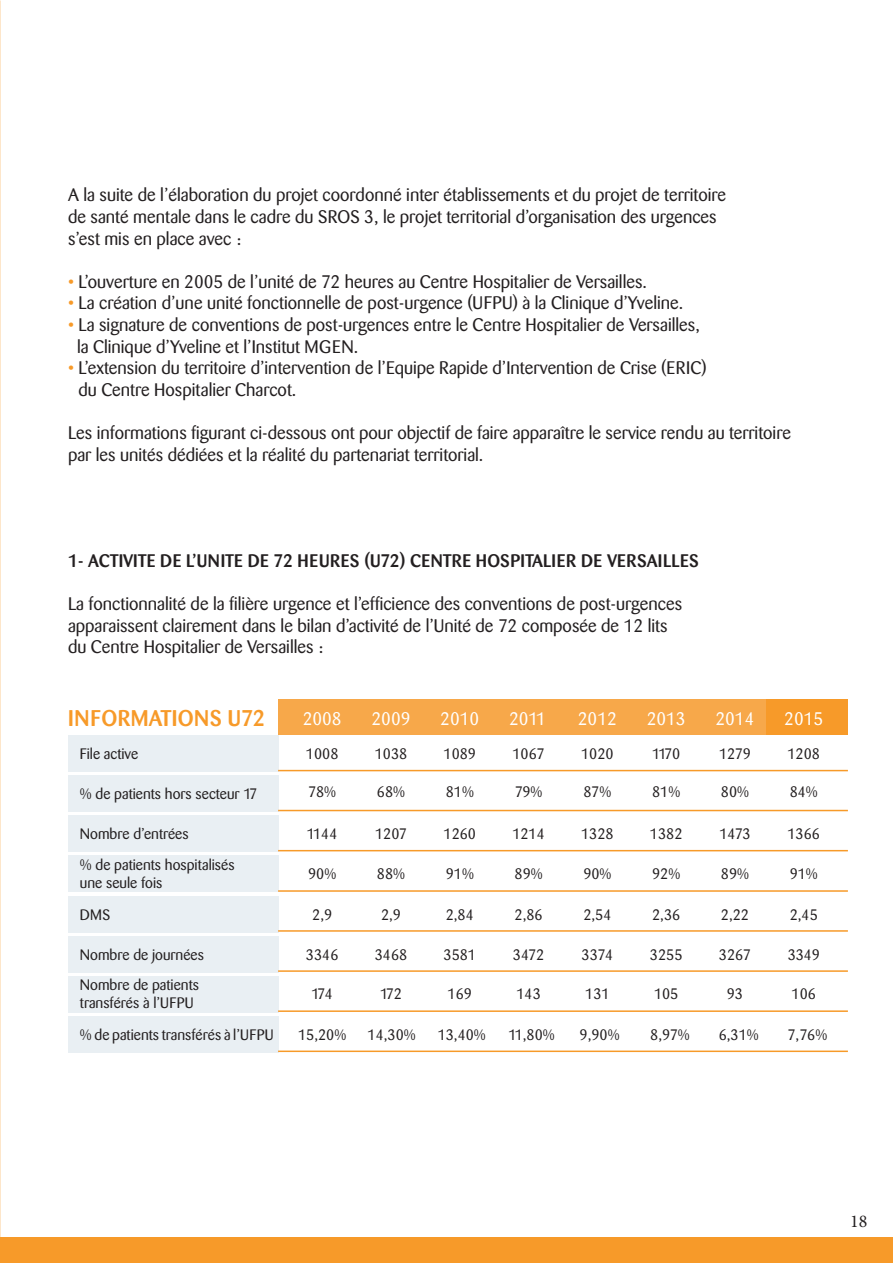
<style>
.page{position:relative;width:893px;height:1263px;background:#fff}
.page>*{position:absolute;margin:0;border:0;box-sizing:border-box;transform-origin:0 0}
.t1{font:500 22.5px "Barmeno";letter-spacing:.02em;color:#f79a29}
.t2{font:18px/21.6px "Barmeno";color:#231f20}
.t3{font:500 18px "Barmeno";letter-spacing:.02em;color:#231f20}
.t4{font:18px "Barmeno";color:#fff}
.t5{font:18px "Minion Pro";color:#231f20}
.t6{font:15px "Barmeno";color:#231f20}
.s1{color:#f79a29}
</style>
<div class="page">
<div style="left:0;top:1237px;width:893px;height:26px;background:#f79a29"></div>
<div style="left:278px;top:699px;width:570px;height:36px;background:#f7a84a"></div>
<div style="left:68px;top:735px;width:210px;height:37px;background:#e9eff3"></div>
<div style="left:68px;top:775px;width:210px;height:37px;background:#e9eff3"></div>
<div style="left:68px;top:815px;width:210px;height:37px;background:#e9eff3"></div>
<div style="left:68px;top:856px;width:210px;height:36px;background:#e9eff3"></div>
<div style="left:68px;top:896px;width:210px;height:36px;background:#e9eff3"></div>
<div style="left:766px;top:699px;width:82px;height:36px;background:#f79a29"></div>
<div style="left:68px;top:936px;width:210px;height:36px;background:#e9eff3"></div>
<div style="left:68px;top:976px;width:210px;height:36px;background:#e9eff3"></div>
<div style="left:68px;top:1016px;width:210px;height:37px;background:#e9eff3"></div>
<hr style="left:278px;top:770px;width:570px;height:1px;background:#f79a29">
<hr style="left:278px;top:890px;width:570px;height:2px;background:#f79a29">
<hr style="left:278px;top:810px;width:570px;height:1px;background:#f79a29">
<hr style="left:278px;top:930px;width:570px;height:2px;background:#f79a29">
<hr style="left:278px;top:1010px;width:570px;height:2px;background:#f79a29">
<hr style="left:278px;top:850px;width:570px;height:1px;background:#f79a29">
<hr style="left:278px;top:970px;width:570px;height:2px;background:#f79a29">
<hr style="left:278px;top:1050px;width:570px;height:2px;background:#f79a29">
<p class="t2" style="left:68px;top:184px;width:660px">A la suite de l’élaboration du projet coordonné inter établissements et du projet de territoire</p>
<p class="t2" style="left:68px;top:206px;width:650px">de santé mentale dans le cadre du SROS 3, le projet territorial d’organisation des urgences</p>
<p class="t2" style="left:68px;top:228px;width:175px">s’est mis en place avec :</p>
<p class="t2" style="left:68px;top:271px;width:580px"><span class="s1">•</span> L’ouverture en 2005 de l’unité de 72 heures au Centre Hospitalier de Versailles.</p>
<p class="t2" style="left:68px;top:292px;width:617px"><span class="s1">•</span> La création d’une unité fonctionnelle de post-urgence (UFPU) à la Clinique d’Yveline.</p>
<p class="t2" style="left:68px;top:314px;width:633px"><span class="s1">•</span> La signature de conventions de post-urgences entre le Centre Hospitalier de Versailles,</p>
<p class="t2" style="left:77px;top:336px;width:283px">la Clinique d’Yveline et l’Institut MGEN.</p>
<p class="t2" style="left:68px;top:357px;width:640px"><span class="s1">•</span> L’extension du territoire d’intervention de l’Equipe Rapide d’Intervention de Crise (ERIC)</p>
<p class="t2" style="left:79px;top:379px;width:219px">du Centre Hospitalier Charcot.</p>
<p class="t2" style="left:68px;top:422px;width:724px">Les informations figurant ci-dessous ont pour objectif de faire apparaître le service rendu au territoire par les unités dédiées et la réalité du partenariat territorial.</p>
<p class="t3" style="left:68px;top:550px;width:632px">1- ACTIVITE DE L’UNITE DE 72 HEURES (U72) CENTRE HOSPITALIER DE VERSAILLES</p>
<p class="t2" style="left:68px;top:593px;width:616px">La fonctionnalité de la filière urgence et l’efficience des conventions de post-urgences</p>
<p class="t2" style="left:68px;top:615px;width:601px">apparaissent clairement dans le bilan d’activité de l’Unité de 72 composée de 12 lits</p>
<p class="t2" style="left:68px;top:636px;width:257px">du Centre Hospitalier de Versailles :</p>
<p class="t1" style="left:68px;top:705px;width:198px">INFORMATIONS U72</p>
<p class="t6" style="left:80px;top:745px;width:60px">File active</p>
<p class="t6" style="left:80px;top:785px;width:179px">% de patients hors secteur 17</p>
<p class="t6" style="left:80px;top:825px;width:110px">Nombre d’entrées</p>
<p class="t6" style="left:80px;top:856px;width:156px">% de patients hospitalisés</p>
<p class="t6" style="left:80px;top:874px;width:84px">une seule fois</p>
<p class="t6" style="left:80px;top:906px;width:32px">DMS</p>
<p class="t6" style="left:80px;top:946px;width:126px">Nombre de journées</p>
<p class="t6" style="left:80px;top:976px;width:121px">Nombre de patients</p>
<p class="t6" style="left:80px;top:994px;width:115px">transférés à l’UFPU</p>
<p class="t6" style="left:80px;top:1026px;width:195px">% de patients transférés à l’UFPU</p>
<p class="t4" style="left:303px;top:709px;width:41px">2008</p>
<p class="t4" style="left:371px;top:709px;width:41px">2009</p>
<p class="t4" style="left:440px;top:709px;width:41px">2010</p>
<p class="t4" style="left:509px;top:709px;width:38px">2011</p>
<p class="t4" style="left:578px;top:709px;width:41px">2012</p>
<p class="t4" style="left:647px;top:709px;width:41px">2013</p>
<p class="t4" style="left:715px;top:709px;width:41px">2014</p>
<p class="t4" style="left:784px;top:709px;width:41px">2015</p>
<p class="t6" style="left:306px;top:745px;width:34px">1008</p>
<p class="t6" style="left:308px;top:783px;width:29px">78%</p>
<p class="t6" style="left:307px;top:825px;width:32px">1144</p>
<p class="t6" style="left:308px;top:865px;width:30px">90%</p>
<p class="t6" style="left:312px;top:906px;width:22px">2,9</p>
<p class="t6" style="left:306px;top:946px;width:34px">3346</p>
<p class="t6" style="left:312px;top:985px;width:23px">174</p>
<p class="t6" style="left:298px;top:1026px;width:50px">15,20%</p>
<p class="t6" style="left:375px;top:745px;width:34px">1038</p>
<p class="t6" style="left:377px;top:783px;width:30px">68%</p>
<p class="t6" style="left:375px;top:825px;width:33px">1207</p>
<p class="t6" style="left:377px;top:865px;width:30px">88%</p>
<p class="t6" style="left:381px;top:906px;width:22px">2,9</p>
<p class="t6" style="left:375px;top:946px;width:34px">3468</p>
<p class="t6" style="left:380px;top:985px;width:23px">172</p>
<p class="t6" style="left:368px;top:1026px;width:50px">14,30%</p>
<p class="t6" style="left:444px;top:745px;width:34px">1089</p>
<p class="t6" style="left:446px;top:783px;width:30px">81%</p>
<p class="t6" style="left:444px;top:825px;width:34px">1260</p>
<p class="t6" style="left:446px;top:865px;width:30px">91%</p>
<p class="t6" style="left:446px;top:906px;width:30px">2,84</p>
<p class="t6" style="left:444px;top:946px;width:34px">3581</p>
<p class="t6" style="left:448px;top:985px;width:26px">169</p>
<p class="t6" style="left:438px;top:1026px;width:50px">13,40%</p>
<p class="t6" style="left:787px;top:745px;width:34px">1208</p>
<p class="t6" style="left:790px;top:783px;width:30px">84%</p>
<p class="t6" style="left:787px;top:825px;width:34px">1366</p>
<p class="t6" style="left:790px;top:865px;width:30px">91%</p>
<p class="t6" style="left:790px;top:906px;width:30px">2,45</p>
<p class="t6" style="left:788px;top:946px;width:34px">3349</p>
<p class="t6" style="left:792px;top:985px;width:26px">106</p>
<p class="t6" style="left:787px;top:1026px;width:41px">7,76%</p>
<p class="t6" style="left:512px;top:745px;width:34px">1067</p>
<p class="t6" style="left:515px;top:783px;width:29px">79%</p>
<p class="t6" style="left:512px;top:825px;width:34px">1214</p>
<p class="t6" style="left:514px;top:865px;width:30px">89%</p>
<p class="t6" style="left:514px;top:906px;width:30px">2,86</p>
<p class="t6" style="left:513px;top:946px;width:33px">3472</p>
<p class="t6" style="left:516px;top:985px;width:26px">143</p>
<p class="t6" style="left:508px;top:1026px;width:48px">11,80%</p>
<p class="t6" style="left:581px;top:745px;width:34px">1020</p>
<p class="t6" style="left:583px;top:783px;width:29px">87%</p>
<p class="t6" style="left:581px;top:825px;width:34px">1328</p>
<p class="t6" style="left:583px;top:865px;width:30px">90%</p>
<p class="t6" style="left:583px;top:906px;width:30px">2,54</p>
<p class="t6" style="left:582px;top:946px;width:33px">3374</p>
<p class="t6" style="left:585px;top:985px;width:26px">131</p>
<p class="t6" style="left:579px;top:1026px;width:42px">9,90%</p>
<p class="t6" style="left:652px;top:745px;width:29px">1170</p>
<p class="t6" style="left:652px;top:783px;width:30px">81%</p>
<p class="t6" style="left:650px;top:825px;width:34px">1382</p>
<p class="t6" style="left:652px;top:865px;width:30px">92%</p>
<p class="t6" style="left:652px;top:906px;width:30px">2,36</p>
<p class="t6" style="left:650px;top:946px;width:34px">3255</p>
<p class="t6" style="left:654px;top:985px;width:26px">105</p>
<p class="t6" style="left:650px;top:1026px;width:41px">8,97%</p>
<p class="t6" style="left:719px;top:745px;width:33px">1279</p>
<p class="t6" style="left:721px;top:783px;width:30px">80%</p>
<p class="t6" style="left:719px;top:825px;width:33px">1473</p>
<p class="t6" style="left:721px;top:865px;width:30px">89%</p>
<p class="t6" style="left:721px;top:906px;width:30px">2,22</p>
<p class="t6" style="left:719px;top:946px;width:34px">3267</p>
<p class="t6" style="left:727px;top:985px;width:18px">93</p>
<p class="t6" style="left:719px;top:1026px;width:42px">6,31%</p>
<p class="t5" style="left:850px;top:1209px;width:19px">18</p>
</div>
